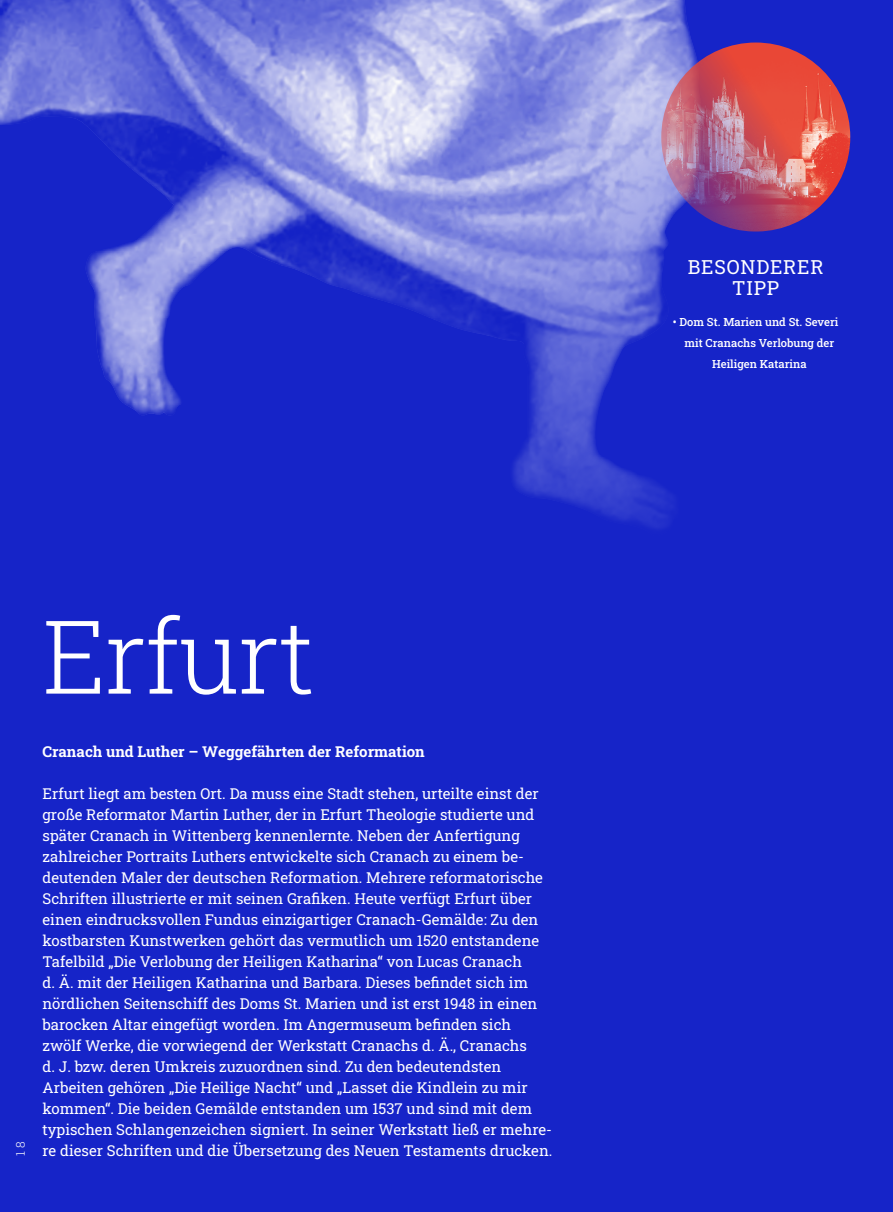
<style>
.page{position:relative;width:893px;height:1212px;background:#1624c8}
.page>*{position:absolute;margin:0;border:0;box-sizing:border-box;transform-origin:0 0}
.t1{font:300 102px "Roboto Slab";letter-spacing:-.02em;color:#fff}
.t2{font:19.5px/21px "Roboto Slab";letter-spacing:.04em;color:#fff;text-align:center}
.t3{font:15px/21px "Roboto Slab";color:#fff}
.t4{font:700 15px "Roboto Slab";color:#fff}
.t5{font:300 12px "Roboto Slab";color:#fff}
.t6{font:500 11.25px "Roboto Slab";color:#fff}
</style>
<div class="page">
<img style="left:0;top:0;width:694px;height:528px">
<img style="left:661px;top:43px;width:189px;height:188px;border-radius:94px">
<h1 class="t1" style="left:43px;top:587px;width:274px">Erfurt</h1>
<p class="t5" style="left:12px;top:1156px;width:17px;rotate:-90deg">1 8</p>
<p class="t4" style="left:43px;top:741px;width:384px">Cranach und Luther – Weggefährten der Reformation</p>
<p class="t3" style="left:43px;top:782px;width:511px">Erfurt liegt am besten Ort. Da muss eine Stadt stehen, urteilte einst der große Reformator Martin Luther, der in Erfurt Theologie studierte und später Cranach in Wittenberg kennenlernte. Neben der Anfertigung zahlreicher Portraits Luthers entwickelte sich Cranach zu einem be&shy;deutenden Maler der deutschen Reformation. Mehrere reformatorische Schriften illustrierte er mit seinen Grafiken. Heute verfügt Erfurt über einen eindrucksvollen Fundus einzigartiger Cranach-Gemälde: Zu den kostbarsten Kunstwerken gehört das vermutlich um 1520 entstandene Tafelbild „Die Verlobung der Heiligen Katharina“ von Lucas Cranach<br>d. Ä. mit der Heiligen Katharina und Barbara. Dieses befindet sich im nördlichen Seitenschiff des Doms St. Marien und ist erst 1948 in einen barocken Altar eingefügt worden. Im Angermuseum befinden sich zwölf Werke, die vorwiegend der Werkstatt Cranachs d. Ä., Cranachs<br>d. J. bzw. deren Umkreis zuzuordnen sind. Zu den bedeutendsten Arbeiten gehören „Die Heilige Nacht“ und „Lasset die Kindlein zu mir kommen“. Die beiden Gemälde entstanden um 1537 und sind mit dem typischen Schlangenzeichen signiert. In seiner Werkstatt ließ er mehre&shy;re dieser Schriften und die Übersetzung des Neuen Testaments drucken.</p>
<h2 class="t2" style="left:688px;top:255px;width:137px">BESONDERER<br>TIPP</h2>
<p class="t6" style="left:673px;top:314px;width:167px">• Dom St. Marien und St. Severi</p>
<p class="t6" style="left:685px;top:335px;width:151px">mit Cranachs Verlobung der</p>
<p class="t6" style="left:712px;top:356px;width:96px">Heiligen Katarina</p>
</div>
